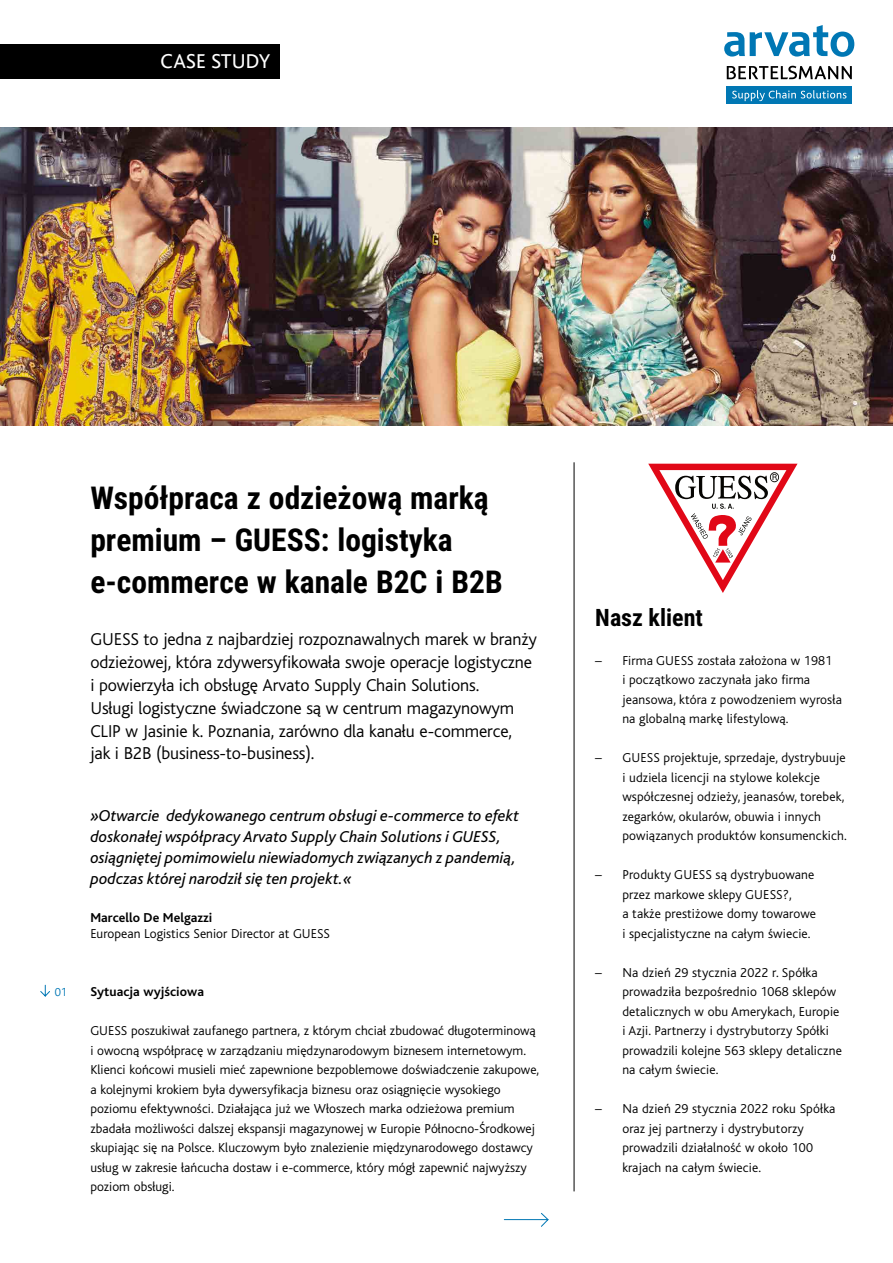
<style>
.page{position:relative;width:893px;height:1263px;background:#fff}
.page>*{position:absolute;margin:0;border:0;box-sizing:border-box;transform-origin:0 0}
.t1{font:700 31.5px/42px "Roboto Condensed";color:#000}
.t2{font:700 24px "Roboto Condensed";color:#000}
.t3{font:21px "Bliss";color:#fff}
.t4{font:300 18px/22.8px "Bliss Pl";letter-spacing:-.01em;color:#000}
.t5{font:italic 16.5px/21.1px "Bliss Pl";color:#000}
.t6{font:300 13.5px/19.5px "Bliss Pl";color:#000}
.t7{font:700 13.5px "Bliss Pl";color:#000}
.t8{font:300 12px "Bliss";color:#0077b4}
.s1{font-family:"Bliss"}
</style>
<div class="page">
<svg style="left:648px;top:464px;width:149px;height:129px"></svg>
<hr style="left:574px;top:462px;width:1px;height:729px;background:#000">
<img style="left:0;top:128px;width:893px;height:297px">
<svg style="left:40px;top:984px;width:10px;height:13px"></svg>
<svg style="left:503px;top:1213px;width:46px;height:14px"></svg>
<div style="left:0;top:44px;width:279px;height:34px;background:#000"></div>
<div style="left:727px;top:86px;width:125px;height:18px;background:#0077b4"></div>
<svg style="left:732px;top:90px;width:114px;height:11px"></svg>
<svg style="left:727px;top:66px;width:125px;height:13px"></svg>
<svg style="left:724px;top:25px;width:130px;height:32px"></svg>
<h3 class="t3" style="left:161px;top:50px;width:111px">CASE STUDY</h3>
<p class="t8" style="left:55px;top:986px;width:14px">01</p>
<h1 class="t1" style="left:90px;top:475px;width:414px">Współpraca z odzieżową marką premium – GUESS: logistyka e-commerce w kanale B2C i B2B</h1>
<p class="t4" style="left:90px;top:628px;width:448px">GUESS to jedna z najbardziej rozpoznawalnych marek w branży odzieżowej, która zdywersyfikowała swoje operacje logistyczne i powierzyła ich obsługę Arvato Supply Chain Solutions.<br>Usługi logistyczne świadczone są w centrum magazynowym CLIP w Jasinie k. Poznania, zarówno dla kanału e-commerce,<br>jak i B2B (business-to-business).</p>
<p class="t5" style="left:90px;top:805px;width:430px">»Otwarcie dedykowanego centrum obsługi e-commerce to efekt doskonałej współpracy Arvato Supply Chain Solutions i GUESS, osiągniętej pomimowielu niewiadomych związanych z pandemią, podczas której narodził się ten projekt.«</p>
<p class="t7" style="left:90px;top:911px;width:123px">Marcello De Melgazzi</p>
<p class="t6" style="left:90px;top:924px;width:241px">European Logistics Senior Director at GUESS</p>
<p class="t7" style="left:90px;top:985px;width:115px">Sytuacja wyjściowa</p>
<p class="t6" style="left:90px;top:1021px;width:450px">GUESS poszukiwał zaufanego partnera, z którym chciał zbudować długoterminową i owocną współpracę w zarządzaniu międzynarodowym biznesem internetowym.<br>Klienci końcowi musieli mieć zapewnione bezpoblemowe doświadczenie zakupowe, a kolejnymi krokiem była dywersyfikacja biznesu oraz osiągnięcie wysokiego poziomu efektywności. Działająca już we Włoszech marka odzieżowa premium zbadała możliwości dalszej ekspansji magazynowej w Europie Północno-Środkowej skupiając się na Polsce. Kluczowym było znalezienie międzynarodowego dostawcy usług w zakresie łańcucha dostaw i e-commerce, który mógł zapewnić najwyższy poziom obsługi.</p>
<h2 class="t2" style="left:595px;top:600px;width:109px">Nasz klient</h2>
<p class="t6" style="left:622px;top:651px;width:221px;text-indent:-27px"><span class="s1">–</span> Firma GUESS została założona w 1981<br>i początkowo zaczynała jako firma jeansowa, która z powodzeniem wyrosła na globalną markę lifestylową.</p>
<p class="t6" style="left:622px;top:748px;width:226px;text-indent:-27px"><span class="s1">–</span> GUESS projektuje, sprzedaje, dystrybuuje i udziela licencji na stylowe kolekcje współczesnej odzieży, jeanasów, torebek, zegarków, okularów, obuwia i innych powiązanych produktów konsumenckich.</p>
<p class="t6" style="left:622px;top:865px;width:195px;text-indent:-27px"><span class="s1">–</span> Produkty GUESS są dystrybuowane przez markowe sklepy GUESS?,<br>a także prestiżowe domy towarowe i specjalistyczne na całym świecie.</p>
<p class="t6" style="left:622px;top:963px;width:221px;text-indent:-27px"><span class="s1">–</span> Na dzień 29 stycznia 2022 r. Spółka prowadziła bezpośrednio 1068 sklepów detalicznych w obu Amerykach, Europie i Azji. Partnerzy i dystrybutorzy Spółki prowadzili kolejne 563 sklepy detaliczne na całym świecie.</p>
<p class="t6" style="left:622px;top:1099px;width:215px;text-indent:-27px"><span class="s1">–</span> Na dzień 29 stycznia 2022 roku Spółka oraz jej partnerzy i dystrybutorzy prowadzili działalność w około 100 krajach na całym świecie.</p>
</div>
